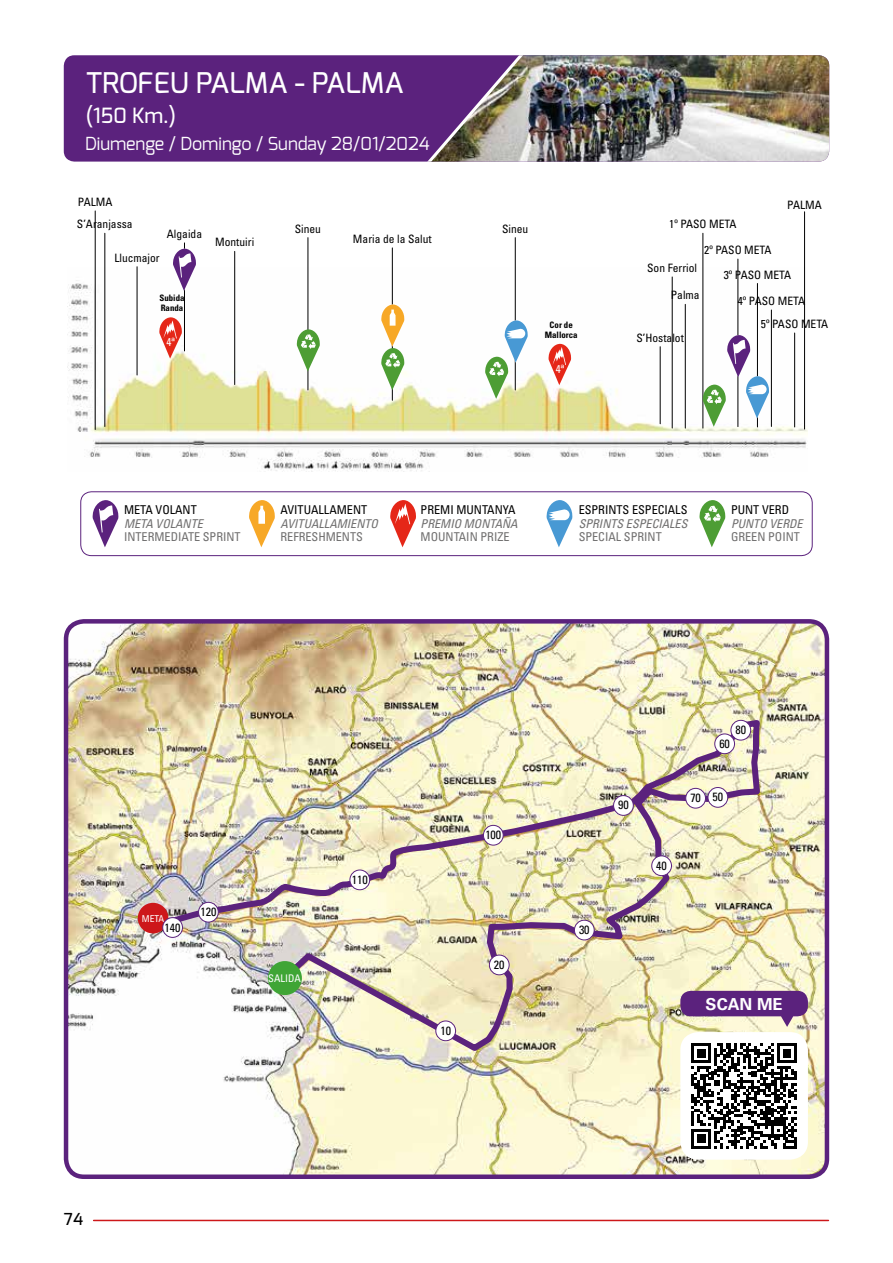
<style>
.page{position:relative;width:893px;height:1263px;background:#fff}
.page>*{position:absolute;margin:0;border:0;box-sizing:border-box;transform-origin:0 0}
.t1{font:500 28.5px "Exo";color:#fff}
.t2{font:500 21px "Exo";color:#fff}
.t3{font:18px "Exo";color:#fff}
.t4{font:700 16.5px "Univers LT Std";color:#fff}
.t5{font:500 16.5px "Exo";color:#000}
.t6{font:italic condensed 12.15px "Univers LT Std";color:#706f6f}
.t7{font:condensed 12.15px "Univers LT Std";color:#706f6f}
.t8{font:condensed 12.15px "Univers LT Std";color:#000}
.t9{font:condensed 12px "Univers LT Std";letter-spacing:-.005em;color:#000}
.t10{font:condensed 11.55px/22.4px "Univers LT Std";color:#000}
.t11{font:condensed 11.25px "Univers LT Std";color:#fff}
.t12{font:condensed 10.5px "Univers LT Std";color:#fff}
.t13{font:condensed 9.45px "Univers LT Std";color:#fff}
.t14{font:700 condensed 8.85px/10.4px "Univers LT Std";color:#000}
</style>
<div class="page">
<img style="left:69px;top:624px;width:755px;height:550px">
<img style="left:158px;top:716px;width:605px;height:339px">
<div style="left:64px;top:619px;width:765px;height:560px;border:4px solid #5b227d;border-radius:18px"></div>
<div style="left:268px;top:961px;width:34px;height:34px;background:#3fa535;border-radius:50%"></div>
<div style="left:436px;top:1021px;width:20px;height:20px;background:#fff;border-radius:50%"></div>
<div style="left:435px;top:1020px;width:21px;height:21px;border:1px solid #5b227d;border-radius:50%"></div>
<div style="left:489px;top:955px;width:20px;height:20px;background:#fff;border-radius:50%"></div>
<div style="left:489px;top:955px;width:20px;height:20px;border:1px solid #5b227d;border-radius:50%"></div>
<div style="left:574px;top:920px;width:20px;height:20px;background:#fff;border-radius:50%"></div>
<div style="left:574px;top:920px;width:21px;height:20px;border:1px solid #5b227d;border-radius:50%"></div>
<div style="left:652px;top:856px;width:19px;height:20px;background:#fff;border-radius:50%"></div>
<div style="left:651px;top:855px;width:21px;height:21px;border:1px solid #5b227d;border-radius:50%"></div>
<div style="left:708px;top:787px;width:20px;height:20px;background:#fff;border-radius:50%"></div>
<div style="left:708px;top:787px;width:20px;height:21px;border:1px solid #5b227d;border-radius:50%"></div>
<div style="left:715px;top:734px;width:19px;height:20px;background:#fff;border-radius:50%"></div>
<div style="left:714px;top:733px;width:21px;height:21px;border:1px solid #5b227d;border-radius:50%"></div>
<div style="left:686px;top:788px;width:19px;height:20px;background:#fff;border-radius:50%"></div>
<div style="left:685px;top:788px;width:21px;height:20px;border:1px solid #5b227d;border-radius:50%"></div>
<div style="left:731px;top:720px;width:20px;height:20px;background:#fff;border-radius:50%"></div>
<div style="left:730px;top:720px;width:21px;height:20px;border:1px solid #5b227d;border-radius:50%"></div>
<div style="left:614px;top:795px;width:19px;height:20px;background:#fff;border-radius:50%"></div>
<div style="left:613px;top:795px;width:21px;height:21px;border:1px solid #5b227d;border-radius:50%"></div>
<div style="left:483px;top:825px;width:20px;height:20px;background:#fff;border-radius:50%"></div>
<div style="left:483px;top:825px;width:21px;height:20px;border:1px solid #5b227d;border-radius:50%"></div>
<div style="left:350px;top:870px;width:20px;height:20px;background:#fff;border-radius:50%"></div>
<div style="left:350px;top:870px;width:20px;height:20px;border:1px solid #5b227d;border-radius:50%"></div>
<div style="left:199px;top:902px;width:19px;height:20px;background:#fff;border-radius:50%"></div>
<div style="left:198px;top:902px;width:21px;height:20px;border:1px solid #5b227d;border-radius:50%"></div>
<div style="left:138px;top:903px;width:30px;height:30px;background:#cd171a;border-radius:50%"></div>
<div style="left:163px;top:918px;width:19px;height:19px;background:#fff;border-radius:50%"></div>
<div style="left:162px;top:917px;width:21px;height:21px;border:1px solid #5b227d;border-radius:50%"></div>
<div style="left:64px;top:55px;width:765px;height:107px;background:#5b227d;border-radius:11px"></div>
<img style="left:418px;top:55px;width:411px;height:107px">
<hr style="left:94px;top:1220px;width:734px;height:1px;background:#cd171a">
<div style="left:680px;top:1032px;width:128px;height:128px;background:#fff;border-radius:18px"></div>
<svg style="left:691px;top:1043px;width:106px;height:105px"></svg>
<svg style="left:680px;top:991px;width:128px;height:36px;background:#896094"></svg>
<div style="left:80px;top:491px;width:733px;height:65px;border:1px solid #5b227d;border-radius:11px"></div>
<svg style="left:92px;top:500px;width:27px;height:47px"></svg>
<svg style="left:249px;top:500px;width:26px;height:47px"></svg>
<svg style="left:390px;top:500px;width:26px;height:47px"></svg>
<svg style="left:546px;top:500px;width:27px;height:47px"></svg>
<svg style="left:699px;top:500px;width:27px;height:47px"></svg>
<img style="left:67px;top:268px;width:741px;height:203px">
<hr style="left:95px;top:211px;width:1px;height:218px;background:#000">
<hr style="left:105px;top:233px;width:1px;height:193px;background:#000">
<hr style="left:234px;top:251px;width:1px;height:134px;background:#000">
<hr style="left:184px;top:243px;width:1px;height:108px;background:#000">
<hr style="left:137px;top:267px;width:1px;height:108px;background:#000">
<hr style="left:308px;top:238px;width:1px;height:152px;background:#000">
<hr style="left:392px;top:248px;width:1px;height:152px;background:#000">
<hr style="left:660px;top:347px;width:1px;height:77px;background:#000">
<hr style="left:672px;top:277px;width:1px;height:151px;background:#000">
<hr style="left:685px;top:304px;width:1px;height:124px;background:#000">
<hr style="left:703px;top:233px;width:1px;height:195px;background:#000">
<hr style="left:738px;top:259px;width:1px;height:168px;background:#000">
<hr style="left:757px;top:283px;width:1px;height:144px;background:#000">
<hr style="left:771px;top:310px;width:1px;height:116px;background:#000">
<hr style="left:794px;top:333px;width:1px;height:94px;background:#000">
<hr style="left:804px;top:212px;width:1px;height:217px;background:#000">
<svg style="left:172px;top:248px;width:25px;height:43px"></svg>
<svg style="left:296px;top:329px;width:25px;height:42px"></svg>
<svg style="left:702px;top:335px;width:68px;height:92px"></svg>
<svg style="left:381px;top:304px;width:24px;height:86px"></svg>
<hr style="left:515px;top:238px;width:1px;height:152px;background:#000">
<svg style="left:484px;top:320px;width:45px;height:79px"></svg>
<svg style="left:159px;top:317px;width:24px;height:42px"></svg>
<svg style="left:548px;top:343px;width:24px;height:42px"></svg>
<h1 class="t1" style="left:86px;top:64px;width:319px">TROFEU PALMA - PALMA</h1>
<h2 class="t2" style="left:86px;top:102px;width:92px">(150 Km.)</h2>
<h3 class="t3" style="left:85px;top:132px;width:346px">Diumenge / Domingo / Sunday 28/01/2024</h3>
<p class="t10" style="left:77px;top:191px;width:57px">PALMA<br>S’Aranjassa</p>
<p class="t10" style="left:167px;top:223px;width:37px">Algaida</p>
<p class="t10" style="left:114px;top:246px;width:47px">Llucmajor</p>
<p class="t14" style="left:159px;top:293px;width:27px">Subida<br>Randa</p>
<p class="t11" style="left:167px;top:335px;width:10px">4ª</p>
<p class="t10" style="left:215px;top:231px;width:41px">Montuiri</p>
<p class="t10" style="left:295px;top:217px;width:28px">Sineu</p>
<p class="t10" style="left:353px;top:228px;width:80px">Maria de la Salut</p>
<p class="t10" style="left:502px;top:217px;width:28px">Sineu</p>
<p class="t14" style="left:545px;top:319px;width:34px;text-align:center">Cor de<br>Mallorca</p>
<p class="t11" style="left:556px;top:362px;width:10px">4ª</p>
<p class="t10" style="left:787px;top:193px;width:36px">PALMA</p>
<p class="t10" style="left:669px;top:213px;width:69px">1º PASO META</p>
<p class="t10" style="left:724px;top:238px;width:69px;line-height:24.5px;text-indent:-20px">2º PASO META<br>3º PASO META</p>
<p class="t10" style="left:761px;top:289px;width:69px;line-height:23px;text-indent:-23px">4º PASO META<br>5º PASO META</p>
<p class="t10" style="left:647px;top:257px;width:51px">Son Ferriol</p>
<p class="t10" style="left:671px;top:284px;width:30px">Palma</p>
<p class="t10" style="left:636px;top:326px;width:49px">S’Hostalot</p>
<p class="t8" style="left:124px;top:502px;width:74px">META VOLANT</p>
<p class="t6" style="left:124px;top:516px;width:80px">META VOLANTE</p>
<p class="t7" style="left:124px;top:529px;width:118px">INTERMEDIATE SPRINT</p>
<p class="t8" style="left:280px;top:502px;width:88px">AVITUALLAMENT</p>
<p class="t6" style="left:280px;top:516px;width:99px">AVITUALLAMIENTO</p>
<p class="t7" style="left:280px;top:529px;width:84px">REFRESHMENTS</p>
<p class="t8" style="left:421px;top:502px;width:96px">PREMI MUNTANYA</p>
<p class="t6" style="left:421px;top:516px;width:99px">PREMIO MONTAÑA</p>
<p class="t7" style="left:421px;top:529px;width:90px">MOUNTAIN PRIZE</p>
<p class="t8" style="left:579px;top:502px;width:110px">ESPRINTS ESPECIALS</p>
<p class="t6" style="left:579px;top:516px;width:110px">SPRINTS ESPECIALES</p>
<p class="t7" style="left:579px;top:529px;width:85px">SPECIAL SPRINT</p>
<p class="t8" style="left:731px;top:502px;width:60px">PUNT VERD</p>
<p class="t6" style="left:731px;top:516px;width:73px">PUNTO VERDE</p>
<p class="t7" style="left:731px;top:529px;width:70px">GREEN POINT</p>
<p class="t13" style="left:142px;top:912px;width:24px">META</p>
<p class="t9" style="left:165px;top:920px;width:17px">140</p>
<p class="t9" style="left:200px;top:904px;width:17px">120</p>
<p class="t12" style="left:268px;top:971px;width:34px">SALIDA</p>
<p class="t9" style="left:352px;top:872px;width:17px">110</p>
<h3 class="t5" style="left:64px;top:1209px;width:21px">74</h3>
<p class="t9" style="left:485px;top:827px;width:17px">100</p>
<p class="t9" style="left:440px;top:1023px;width:12px">10</p>
<p class="t9" style="left:494px;top:957px;width:12px">20</p>
<p class="t9" style="left:579px;top:922px;width:12px">30</p>
<p class="t9" style="left:618px;top:798px;width:12px">90</p>
<p class="t9" style="left:656px;top:858px;width:12px">40</p>
<p class="t9" style="left:735px;top:722px;width:12px">80</p>
<p class="t9" style="left:719px;top:736px;width:12px">60</p>
<p class="t9" style="left:690px;top:790px;width:12px">70</p>
<p class="t9" style="left:712px;top:789px;width:12px">50</p>
<h3 class="t4" style="left:706px;top:994px;width:79px">SCAN ME</h3>
</div>
